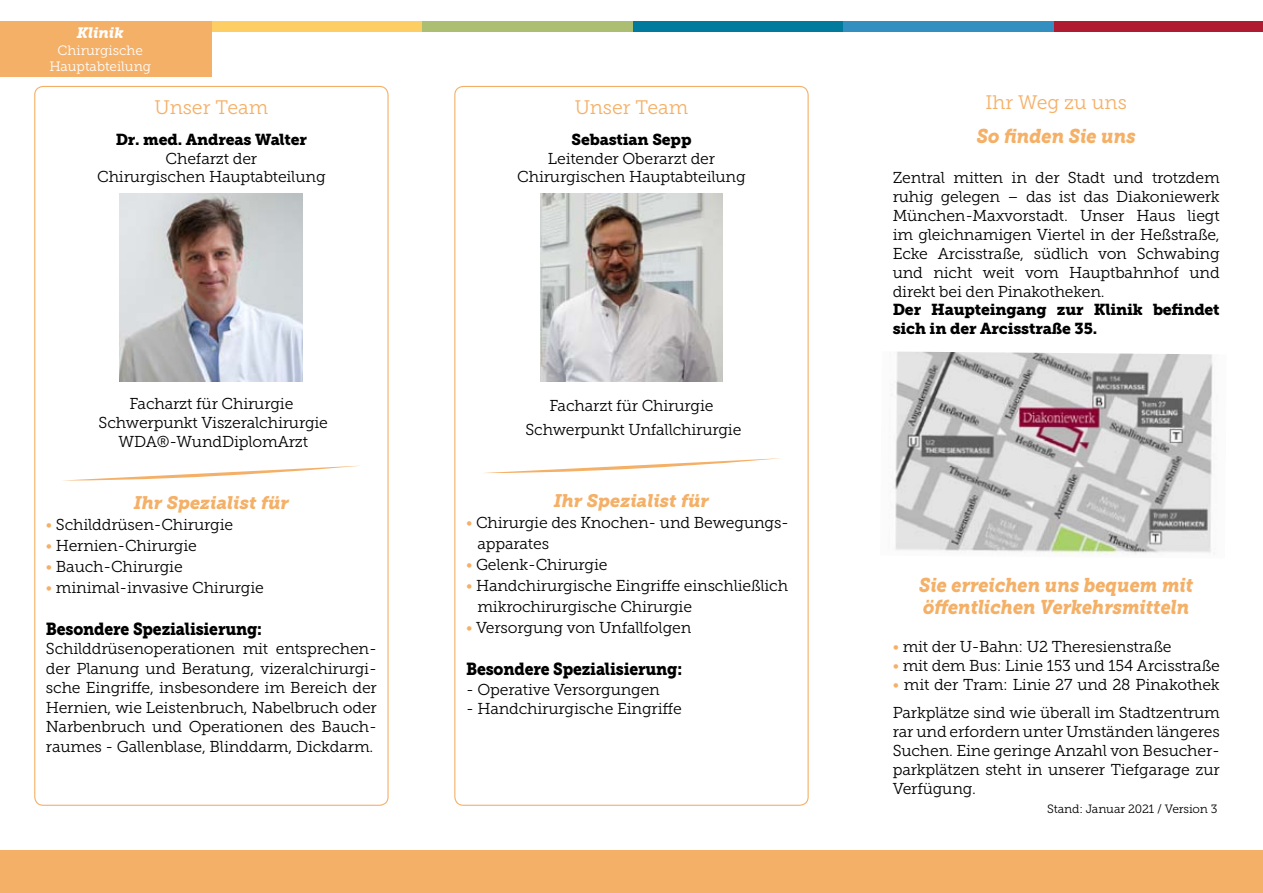
<style>
.page{position:relative;width:1263px;height:893px;background:#fff}
.page>*{position:absolute;margin:0;border:0;box-sizing:border-box;transform-origin:0 0}
.t1{font:italic 19.8px/21.6px "Museo Slab 900";color:#f5b067;scale:.91 1}
.t2{font:19.5px "Museo Slab 300";color:#f5b067}
.t3{font:italic 18px "Museo Slab 900";color:#f5b067}
.t4{font:17.4px "Museo Slab 900";letter-spacing:-.01em;color:#000;scale:.91 1}
.t5{font:15.75px/18.9px "Museo Slab 300";letter-spacing:-.01em;color:#000;text-align:center}
.t6{font:15.75px/18.9px "Museo Slab 900";letter-spacing:-.01em;color:#000}
.t7{font:italic 15px "Museo Slab 900";letter-spacing:-.005em;color:#fff}
.t8{font:13.5px/16.2px "Museo Slab 300";color:#fff;text-align:center}
.t9{font:12px "Museo Slab 300";letter-spacing:-.01em;color:#000}
.s1{color:#f5b067}
</style>
<div class="page">
<div style="left:1053px;top:21px;width:210px;height:11px;background:#af1b31"></div>
<div style="left:843px;top:21px;width:210px;height:11px;background:#328fc0"></div>
<div style="left:632px;top:21px;width:211px;height:11px;background:#007b9d"></div>
<div style="left:422px;top:21px;width:210px;height:11px;background:#acbe71"></div>
<div style="left:211px;top:21px;width:211px;height:11px;background:#fcce64"></div>
<div style="left:0;top:21px;width:211px;height:56px;background:#f5b067"></div>
<div style="left:0;top:850px;width:1263px;height:43px;background:#f5b067"></div>
<img style="left:891px;top:351px;width:322px;height:204px">
<img style="left:120px;top:194px;width:183px;height:187px">
<svg style="left:73px;top:466px;width:284px;height:14px"></svg>
<img style="left:540px;top:194px;width:183px;height:187px">
<svg style="left:484px;top:458px;width:296px;height:15px"></svg>
<p class="t7" style="left:77px;top:25px;width:48px">Klinik</p>
<p class="t8" style="left:49px;top:42px;width:103px">Chirurgische<br>Hauptabteilung</p>
<p class="t2" style="left:155px;top:96px;width:115px">Unser Team</p>
<p class="t6" style="left:116px;top:130px;width:193px">Dr. med. Andreas Walter</p>
<p class="t5" style="left:97px;top:149px;width:230px">Chefarzt der<br>Chirurgischen Hauptabteilung</p>
<p class="t2" style="left:575px;top:96px;width:115px">Unser Team</p>
<p class="t6" style="left:571px;top:130px;width:122px">Sebastian Sepp</p>
<p class="t5" style="left:517px;top:149px;width:230px">Leitender Oberarzt der<br>Chirurgischen Hauptabteilung</p>
<p class="t2" style="left:985px;top:92px;width:143px">Ihr Weg zu uns</p>
<p class="t1" style="left:977px;top:125px;width:176px">So finden Sie uns</p>
<p class="t5" style="left:893px;top:168px;width:329px;text-align:justify">Zentral mitten in der Stadt und trotzdem ruhig gelegen – das ist das Diakoniewerk München-Maxvorstadt. Unser Haus liegt im gleichnamigen Viertel in der Heßstraße, Ecke Arcisstraße, südlich von Schwabing und nicht weit vom Hauptbahnhof und direkt bei den Pinakotheken.</p>
<p class="t6" style="left:893px;top:301px;width:328px">Der Haupteingang zur Klinik befindet sich in der Arcisstraße 35.</p>
<p class="t5" style="left:99px;top:395px;width:231px">Facharzt für Chirurgie<br>Schwerpunkt Viszeralchirurgie<br>WDA®-WundDiplomArzt</p>
<p class="t5" style="left:525px;top:394px;width:217px;line-height:24px">Facharzt für Chirurgie<br>Schwerpunkt Unfallchirurgie</p>
<p class="t3" style="left:134px;top:492px;width:157px">Ihr Spezialist für</p>
<p class="t5" style="left:46px;top:515px;width:189px"><span class="s1">•</span> Schilddrüsen-Chirurgie</p>
<p class="t5" style="left:46px;top:536px;width:152px"><span class="s1">•</span> Hernien-Chirurgie</p>
<p class="t5" style="left:46px;top:557px;width:138px"><span class="s1">•</span> Bauch-Chirurgie</p>
<p class="t5" style="left:46px;top:578px;width:219px"><span class="s1">•</span> minimal-invasive Chirurgie</p>
<p class="t4" style="left:46px;top:619px;width:239px">Besondere Spezialisierung:</p>
<p class="t5" style="left:46px;top:639px;width:332px;line-height:19.5px;text-align:justify">Schilddrüsenoperationen mit entsprechen&shy;der Planung und Beratung, vizeralchirurgi&shy;sche Eingriffe, insbesondere im Bereich der Hernien, wie Leistenbruch, Nabelbruch oder Narbenbruch und Operationen des Bauch&shy;raumes - Gallenblase, Blinddarm, Dickdarm.</p>
<p class="t3" style="left:554px;top:491px;width:157px">Ihr Spezialist für</p>
<p class="t5" style="left:477px;top:513px;width:313px;line-height:21px;text-align:left;text-indent:-11px"><span class="s1">•</span> Chirurgie des Knochen- und Bewegungs&shy;apparates</p>
<p class="t5" style="left:466px;top:556px;width:143px"><span class="s1">•</span> Gelenk-Chirurgie</p>
<p class="t5" style="left:477px;top:576px;width:312px;line-height:21px;text-align:left;text-indent:-11px"><span class="s1">•</span> Handchirurgische Eingriffe einschließlich mikrochirurgische Chirurgie</p>
<p class="t5" style="left:466px;top:619px;width:227px"><span class="s1">•</span> Versorgung von Unfallfolgen</p>
<p class="t4" style="left:466px;top:659px;width:239px">Besondere Spezialisierung:</p>
<p class="t5" style="left:466px;top:680px;width:195px">- Operative Versorgungen</p>
<p class="t5" style="left:466px;top:700px;width:217px">- Handchirurgische Eingriffe</p>
<p class="t1" style="left:919px;top:575px;width:303px">Sie erreichen uns bequem mit öffentlichen Verkehrsmitteln</p>
<p class="t5" style="left:893px;top:638px;width:280px"><span class="s1">•</span> mit der U-Bahn: U2 Theresienstraße</p>
<p class="t5" style="left:893px;top:656px;width:328px"><span class="s1">•</span> mit dem Bus: Linie 153 und 154 Arcisstraße</p>
<p class="t5" style="left:893px;top:671px;width:329px;line-height:27.9px;text-align:left"><span class="s1">•</span> mit der Tram: Linie 27 und 28 Pinakothek<br>Parkplätze sind wie überall im Stadtzentrum</p>
<p class="t5" style="left:893px;top:722px;width:329px;text-align:justify">rar und erfordern unter Umständen längeres Suchen. Eine geringe Anzahl von Besucher&shy;parkplätzen steht in unserer Tiefgarage zur Verfügung.</p>
<p class="t9" style="left:1047px;top:802px;width:172px">Stand: Januar 2021 / Version 3</p>
</div>
